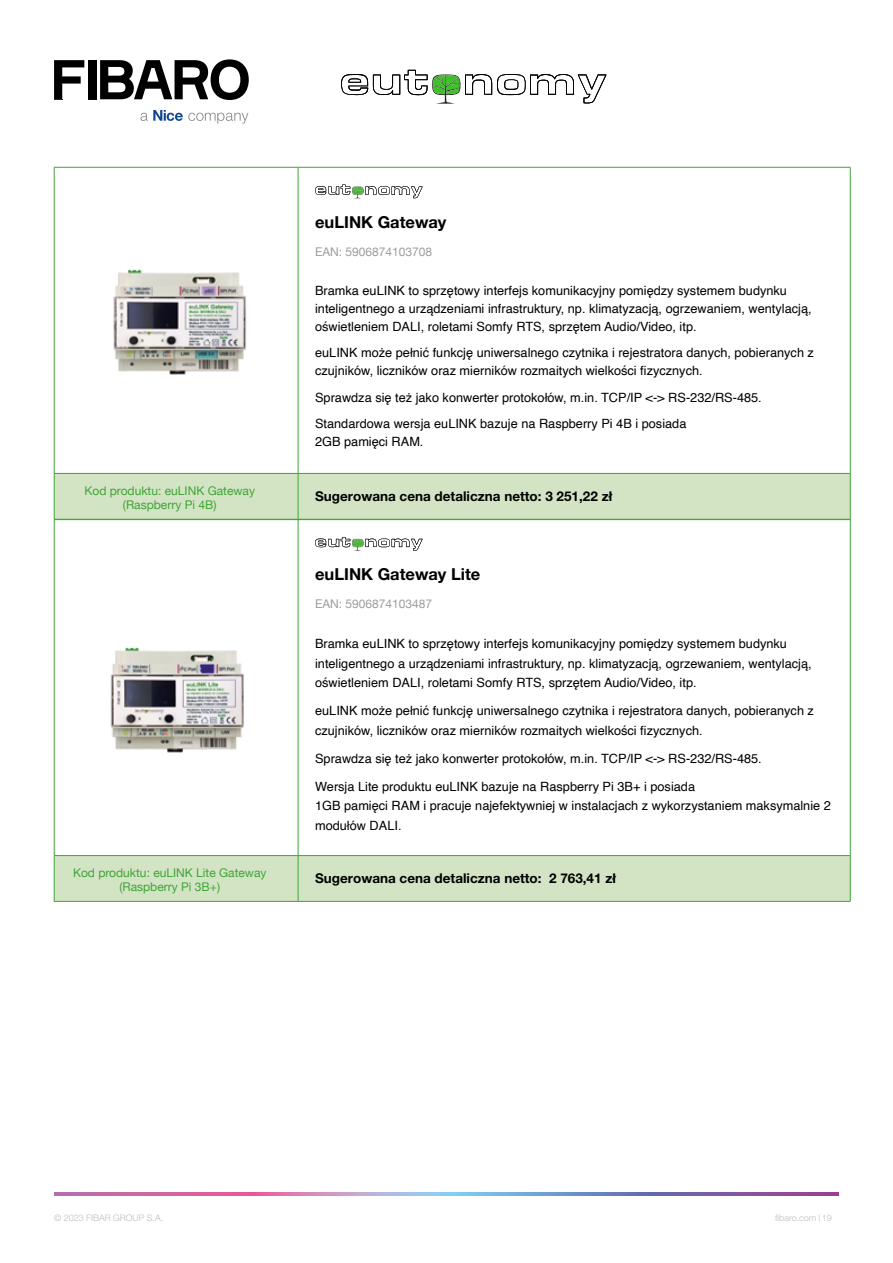
<style>
.page{position:relative;width:893px;height:1263px;background:#fff}
.page>*{position:absolute;margin:0;border:0;box-sizing:border-box;transform-origin:0 0}
.t1{font:700 16.5px "Helvetica Neue LT Pro";color:#000}
.t2{font:700 13.5px "Helvetica Neue LT Pro";color:#000}
.t3{font:12.75px/19.5px "Helvetica";color:#000}
.t4{font:12px/13.5px "Helvetica Neue";color:#3fa535;text-align:center}
.t5{font:12px "Helvetica Neue";color:#9d9d9c}
.t6{font:300 9px "Helvetica Neue LT Pro";color:#bdbec0}
.s1{color:#bdbdbf}
</style>
<div class="page">
<svg style="left:54px;top:1193px;width:785px;height:3px;background:#a17db8"></svg>
<svg style="left:54px;top:60px;width:30px;height:39px"></svg>
<div style="left:88px;top:60px;width:8px;height:39px;background:#000"></div>
<svg style="left:100px;top:59px;width:149px;height:41px"></svg>
<svg style="left:141px;top:110px;width:107px;height:14px"></svg>
<div style="left:55px;top:474px;width:795px;height:45px;background:#d2e4c4"></div>
<hr style="left:54px;top:167px;width:244px;height:1px;background:#3fa535">
<hr style="left:54px;top:167px;width:1px;height:306px;background:#3fa535">
<hr style="left:298px;top:167px;width:552px;height:1px;background:#3fa535">
<hr style="left:298px;top:167px;width:1px;height:306px;background:#3fa535">
<hr style="left:850px;top:167px;width:1px;height:306px;background:#3fa535">
<hr style="left:54px;top:473px;width:244px;height:1px;background:#3fa535">
<hr style="left:54px;top:474px;width:1px;height:45px;background:#3fa535">
<hr style="left:298px;top:473px;width:552px;height:1px;background:#3fa535">
<hr style="left:298px;top:474px;width:1px;height:45px;background:#3fa535">
<hr style="left:850px;top:474px;width:1px;height:45px;background:#3fa535">
<img style="left:113px;top:269px;width:134px;height:106px">
<svg style="left:339px;top:185px;width:84px;height:13px"></svg>
<img style="left:315px;top:186px;width:24px;height:9px">
<div style="left:55px;top:856px;width:795px;height:45px;background:#d2e4c4"></div>
<hr style="left:54px;top:519px;width:244px;height:1px;background:#3fa535">
<hr style="left:54px;top:520px;width:1px;height:335px;background:#3fa535">
<hr style="left:298px;top:519px;width:552px;height:1px;background:#3fa535">
<hr style="left:298px;top:520px;width:1px;height:335px;background:#3fa535">
<hr style="left:850px;top:520px;width:1px;height:335px;background:#3fa535">
<hr style="left:54px;top:855px;width:244px;height:1px;background:#3fa535">
<hr style="left:54px;top:856px;width:1px;height:45px;background:#3fa535">
<hr style="left:298px;top:855px;width:552px;height:1px;background:#3fa535">
<hr style="left:298px;top:856px;width:1px;height:45px;background:#3fa535">
<hr style="left:850px;top:856px;width:1px;height:45px;background:#3fa535">
<hr style="left:54px;top:901px;width:244px;height:1px;background:#3fa535">
<hr style="left:298px;top:901px;width:552px;height:1px;background:#3fa535">
<img style="left:110px;top:647px;width:134px;height:106px">
<svg style="left:317px;top:537px;width:106px;height:14px"></svg>
<img style="left:315px;top:539px;width:24px;height:8px">
<svg style="left:354px;top:70px;width:252px;height:34px"></svg>
<img style="left:341px;top:74px;width:59px;height:21px">
<p class="t1" style="left:315px;top:211px;width:133px">euLINK Gateway</p>
<p class="t5" style="left:315px;top:243px;width:119px">EAN: 5906874103708</p>
<p class="t3" style="left:315px;top:281px;width:498px;line-height:18px">Bramka euLINK to sprzętowy interfejs komunikacyjny pomiędzy systemem budynku inteligentnego a urządzeniami infrastruktury, np. klimatyzacją, ogrzewaniem, wentylacją, oświetleniem DALI, roletami Somfy RTS, sprzętem Audio/Video, itp.</p>
<p class="t3" style="left:315px;top:344px;width:500px;line-height:18px">euLINK może pełnić funkcję uniwersalnego czytnika i rejestratora danych, pobieranych z czujników, liczników oraz mierników rozmaitych wielkości fizycznych.</p>
<p class="t3" style="left:315px;top:384px;width:448px;line-height:26.5px">Sprawdza się też jako konwerter protokołów, m.in. TCP/IP &lt;-&gt; RS-232/RS-485.<br>Standardowa wersja euLINK bazuje na Raspberry Pi 4B i posiada</p>
<p class="t3" style="left:315px;top:432px;width:110px">2GB pamięci RAM.</p>
<p class="t4" style="left:85px;top:485px;width:172px">Kod produktu: euLINK Gateway (Raspberry Pi 4B)</p>
<p class="t2" style="left:315px;top:488px;width:299px">Sugerowana cena detaliczna netto: 3 251,22 zł</p>
<p class="t1" style="left:315px;top:564px;width:167px">euLINK Gateway Lite</p>
<p class="t5" style="left:315px;top:595px;width:119px">EAN: 5906874103487</p>
<p class="t3" style="left:315px;top:635px;width:498px">Bramka euLINK to sprzętowy interfejs komunikacyjny pomiędzy systemem budynku inteligentnego a urządzeniami infrastruktury, np. klimatyzacją, ogrzewaniem, wentylacją, oświetleniem DALI, roletami Somfy RTS, sprzętem Audio/Video, itp.</p>
<p class="t3" style="left:315px;top:701px;width:500px">euLINK może pełnić funkcję uniwersalnego czytnika i rejestratora danych, pobieranych z czujników, liczników oraz mierników rozmaitych wielkości fizycznych.</p>
<p class="t3" style="left:315px;top:745px;width:448px;line-height:28px">Sprawdza się też jako konwerter protokołów, m.in. TCP/IP &lt;-&gt; RS-232/RS-485.<br>Wersja Lite produktu euLINK bazuje na Raspberry Pi 3B+ i posiada</p>
<p class="t3" style="left:315px;top:796px;width:517px">1GB pamięci RAM i pracuje najefektywniej w instalacjach z wykorzystaniem maksymalnie 2 modułów DALI.</p>
<p class="t4" style="left:73px;top:867px;width:195px">Kod produktu: euLINK Lite Gateway (Raspberry Pi 3B+)</p>
<p class="t2" style="left:315px;top:870px;width:302px">Sugerowana cena detaliczna netto: 2 763,41 zł</p>
<p class="t6" style="left:54px;top:1212px;width:111px">© 2023 FIBAR GROUP S.A.</p>
<p class="t6" style="left:775px;top:1212px;width:58px">fibaro.com <span class="s1">19</span></p>
</div>
